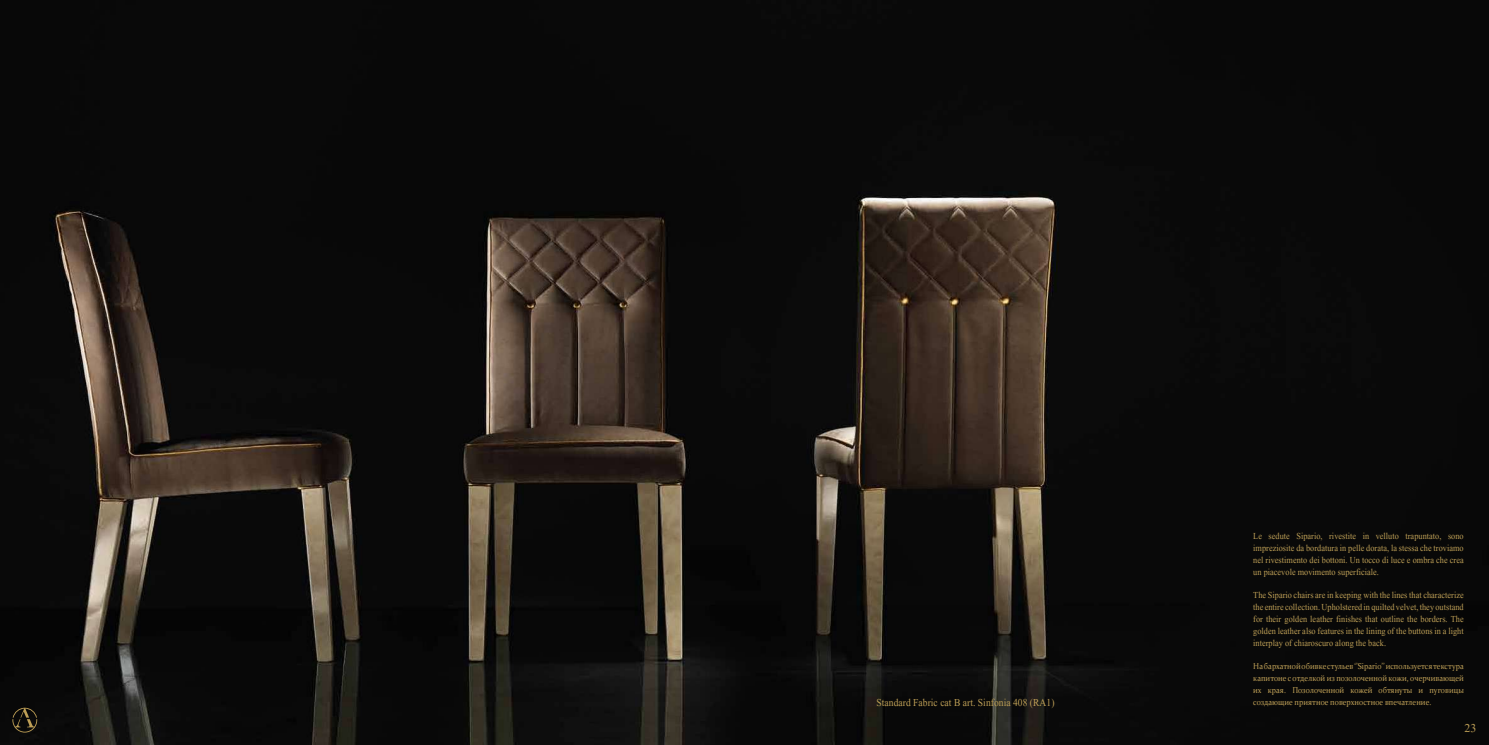
<style>
.page{position:relative;width:1489px;height:745px;background:#fff}
.page>*{position:absolute;margin:0;border:0;box-sizing:border-box;transform-origin:0 0}
.t1{font:14.88px "Aparajita";color:#be9f56}
.t2{font:13.12px "Aparajita";letter-spacing:.005em;color:#be9f56;scale:.9 1}
.t3{font:11.38px/11.8px "Aparajita";letter-spacing:.005em;color:#be9f56;text-align:justify;scale:.9 1}
.t4{font:8.58px/11.9px "Constantia";letter-spacing:.005em;color:#be9f56;text-align:justify;scale:.9 1}
</style>
<div class="page">
<img style="left:0;top:0;width:1488px;height:744px">
<svg style="left:12px;top:707px;width:25px;height:25px"></svg>
<p class="t3" style="left:1253px;top:531px;width:235px">Le sedute Sipario, rivestite in velluto trapuntato, sono impreziosite da bordatura in pelle dorata, la stessa che troviamo nel rivestimento dei bottoni. Un tocco di luce e ombra che crea un piacevole movimento superficiale.</p>
<p class="t3" style="left:1253px;top:590px;width:235px">The Sipario chairs are in keeping with the lines that characterize the entire collection. Upholstered in quilted velvet, they outstand for their golden leather finishes that outline the borders. The golden leather also features in the lining of the buttons in a light interplay of chiaroscuro along the back.</p>
<p class="t4" style="left:1253px;top:659px;width:236px">На бархатной обивке стульев ‘’Sipario’’ используется текстура капитоне с отделкой из позолоченной кожи, очерчивающей их края. Позолоченной кожей обтянуты и пуговицы</p>
<p class="t2" style="left:876px;top:695px;width:199px">Standard Fabric cat B art. Sinfonia 408 (RA1)</p>
<p class="t4" style="left:1253px;top:695px;width:199px">создающие приятное поверхностное впечатление.</p>
<h1 class="t1" style="left:1464px;top:720px;width:13px">23</h1>
</div>
